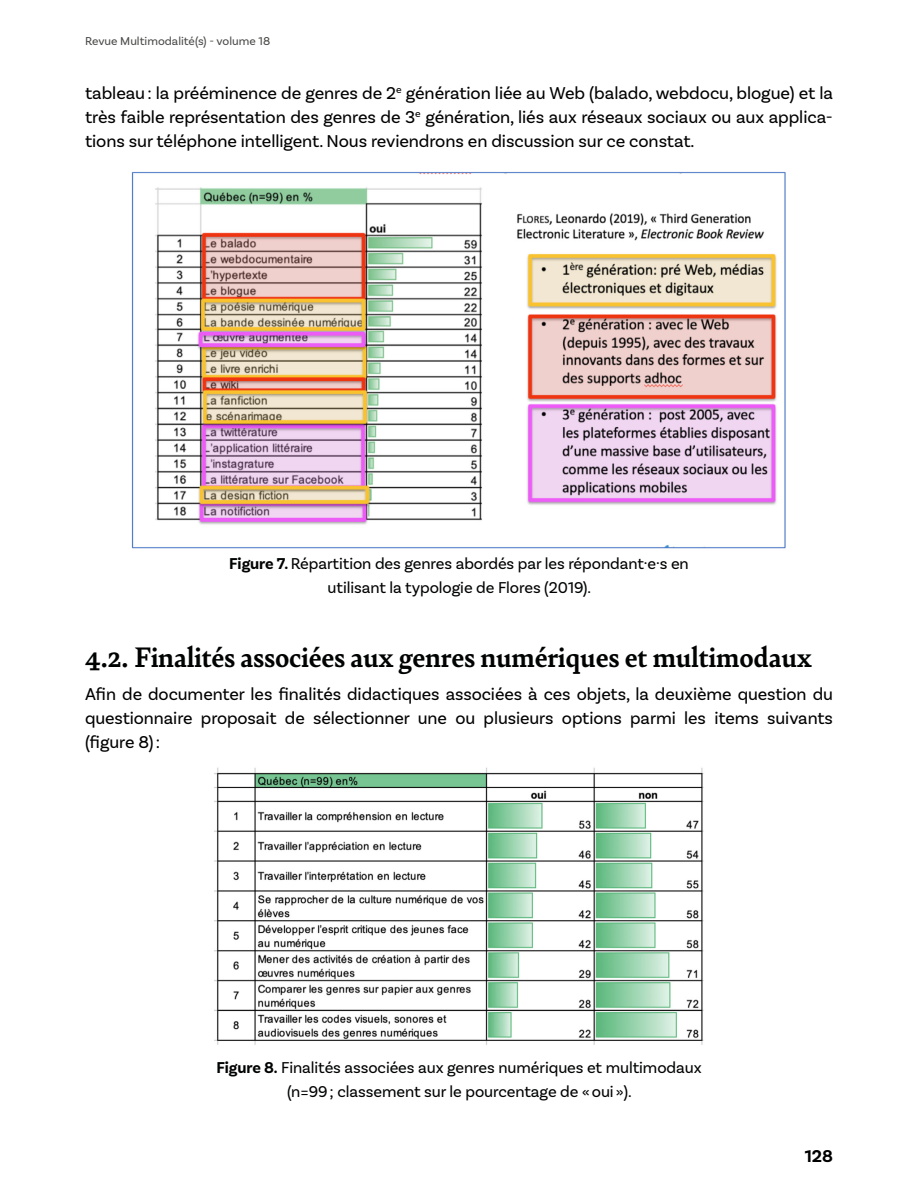
<style>
.page{position:relative;width:918px;height:1188px;background:#fff}
.page>*{position:absolute;margin:0;border:0;box-sizing:border-box;transform-origin:0 0}
.t1{font:700 30px "Bely";letter-spacing:-.005em;color:#010202}
.t2{font:18px/24px "Basic Sans";letter-spacing:-.005em;color:#000;text-align:justify}
.t3{font:700 18px "Basic Sans";color:#000}
.t4{font:16.5px/24px "Basic Sans";letter-spacing:-.005em;color:#010202;text-align:center}
.t5{font:12px "Basic Sans";color:#4a4a49}
.s1{font-weight:700}
</style>
<div class="page">
<img style="left:131px;top:171px;width:655px;height:378px">
<img style="left:214px;top:767px;width:490px;height:278px">
<p class="t5" style="left:85px;top:33px;width:187px">Revue Multimodalité(s) - volume 18</p>
<p class="t2" style="left:85px;top:80px;width:749px">tableau: la prééminence de genres de 2<sup>e</sup> génération liée au Web (balado, webdocu, blogue) et la très faible représentation des genres de 3<sup>e</sup> génération, liés aux réseaux sociaux ou aux applica&shy;tions sur téléphone intelligent. Nous reviendrons en discussion sur ce constat.</p>
<p class="t4" style="left:229px;top:551px;width:461px"><span class="s1">Figure 7.</span> Répartition des genres abordés par les répondant·e·s en utilisant la typologie de Flores (2019).</p>
<h1 class="t1" style="left:85px;top:636px;width:728px">4.2. Finalités associées aux genres numériques et multimodaux</h1>
<p class="t2" style="left:85px;top:681px;width:749px">Afin de documenter les finalités didactiques associées à ces objets, la deuxième question du questionnaire proposait de sélectionner une ou plusieurs options parmi les items suivants (figure 8):</p>
<p class="t4" style="left:216px;top:1055px;width:487px"><span class="s1">Figure 8.</span> Finalités associées aux genres numériques et multimodaux (n=99; classement sur le pourcentage de «oui »).</p>
<p class="t3" style="left:805px;top:1145px;width:30px">128</p>
</div>
